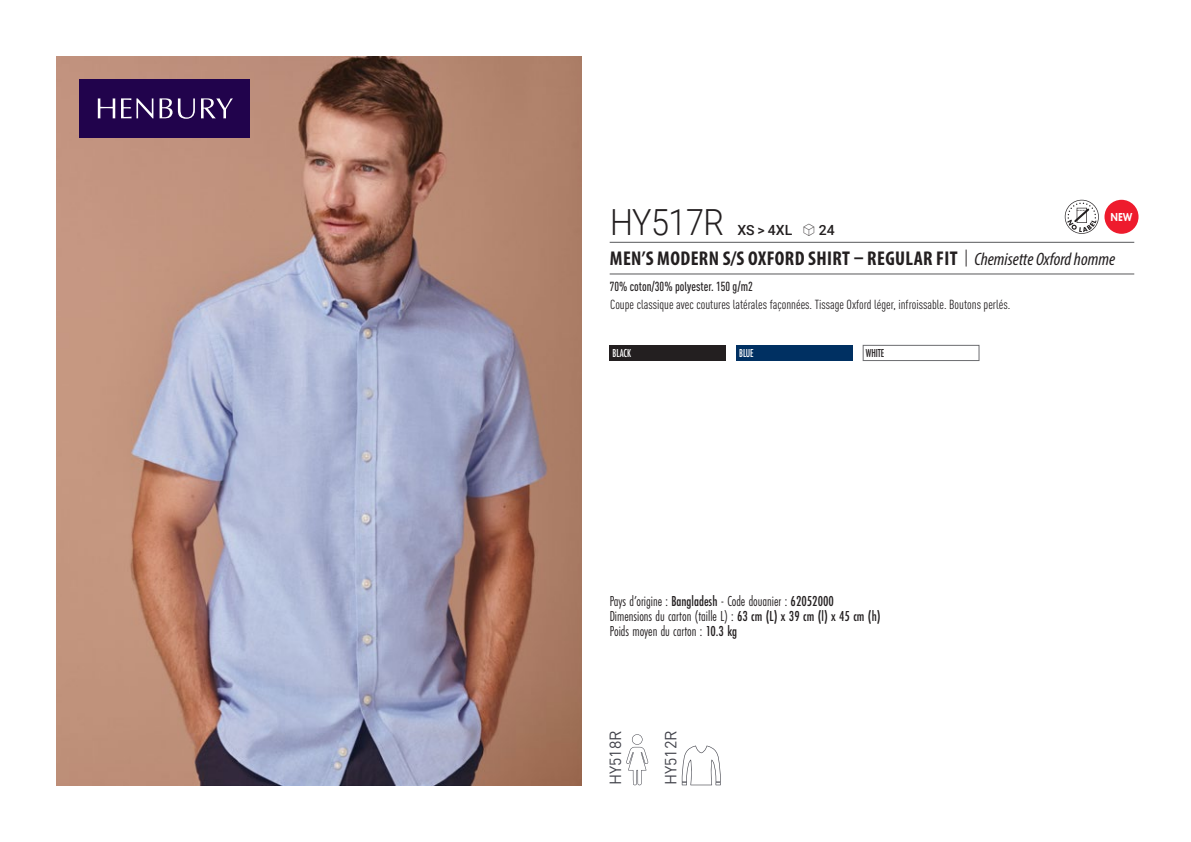
<style>
.page{position:relative;width:1191px;height:842px;background:#fff}
.page>*{position:absolute;margin:0;border:0;box-sizing:border-box;transform-origin:0 0}
.t1{font:300 36px "Roboto";letter-spacing:-.015em;color:#231f20;scale:.9 1}
.t2{font:700 condensed 20px "Myriad Pro";letter-spacing:.02em;color:#231f20}
.t3{font:16px "DIN Pro";color:#43444c}
.t4{font:15px "Futura PT Cond";color:#231f20;scale:.95 1}
.t5{font:500 14px "Roboto";letter-spacing:.005em;color:#231f20}
.t6{font:condensed 13px "DIN Pro";color:#231f20}
.grammage_2020{font:500 condensed 13px "DIN Pro";color:#231f20;scale:.95 1}
.Coloris_nuancier_bla{font:500 12px "Futura PT Cond";letter-spacing:-.01em;color:#fff;scale:.9 1}
.Coloris_nuancier{font:500 12px "Futura PT Cond";letter-spacing:-.01em;color:#231f20;scale:.9 1}
.nuancier_bloc_packsh{font:800 12px "Futura PT";color:#fff;scale:.8 1}
.s1{font-family:"Linotype Shapeshifter";font-weight:400;font-size:16px}
.s2{font-family:"Roboto Condensed";font-weight:300;font-stretch:normal}
.s3{font-family:"Myriad Variable Concept";font-weight:400;font-style:italic;font-stretch:normal;font-size:18px}
.s4{font-weight:500}
</style>
<div class="page">
<img style="left:57px;top:57px;width:524px;height:728px">
<div style="left:79px;top:79px;width:170px;height:59px;background:#21034c"></div>
<svg style="left:98px;top:98px;width:17px;height:20px"></svg>
<svg style="left:121px;top:98px;width:32px;height:20px"></svg>
<svg style="left:160px;top:98px;width:12px;height:20px"></svg>
<svg style="left:178px;top:98px;width:17px;height:21px"></svg>
<svg style="left:201px;top:98px;width:32px;height:20px"></svg>
<div style="left:609px;top:345px;width:117px;height:16px;background:#231f20"></div>
<div style="left:736px;top:345px;width:116px;height:16px;background:#003062"></div>
<div style="left:863px;top:345px;width:116px;height:16px;background:#fff;border:1px solid #6c6d70"></div>
<svg style="left:626px;top:734px;width:22px;height:51px"></svg>
<svg style="left:682px;top:745px;width:38px;height:40px"></svg>
<svg style="left:1064px;top:200px;width:34px;height:34px"></svg>
<div style="left:1104px;top:200px;width:34px;height:34px;background:#ee1b2d;border-radius:50%"></div>
<hr style="left:609px;top:242px;width:525px;height:1px;background:#57585a">
<hr style="left:609px;top:274px;width:525px;height:1px;background:#57585a">
<p class="t1" style="left:610px;top:197px;width:128px">HY517R</p>
<p class="nuancier_bloc_packsh" style="left:1110px;top:210px;width:29px">NEW</p>
<p class="t5" style="left:737px;top:220px;width:99px">XS &gt; 4XL <span class="s1">S</span> 24</p>
<p class="t2" style="left:610px;top:246px;width:507px">MEN’S MODERN S/S OXFORD SHIRT – REGULAR FIT <span class="s2">|</span> <span class="s3">Chemisette Oxford homme</span></p>
<p class="grammage_2020" style="left:609px;top:277px;width:152px">70% coton/30% polyester. 150 g/m2</p>
<p class="t6" style="left:610px;top:295px;width:401px">Coupe classique avec coutures latérales façonnées. Tissage Oxford léger, infroissable. Boutons perlés.</p>
<p class="Coloris_nuancier_bla" style="left:612px;top:346px;width:22px">BLACK</p>
<p class="Coloris_nuancier_bla" style="left:739px;top:346px;width:18px">BLUE</p>
<p class="Coloris_nuancier" style="left:866px;top:346px;width:22px">WHITE</p>
<p class="t4" style="left:609px;top:592px;width:237px">Pays d’origine : <span class="s4">Bangladesh</span> - Code douanier : <span class="s4">62052000</span></p>
<p class="t4" style="left:609px;top:607px;width:287px">Dimensions du carton (taille L) : <span class="s4">63 cm (L) x 39 cm (l) x 45 cm (h)</span></p>
<p class="t4" style="left:609px;top:622px;width:136px">Poids moyen du carton : <span class="s4">10.3 kg</span></p>
<p class="t3" style="left:602px;top:785px;width:56px;rotate:-90deg">HY518R</p>
<p class="t3" style="left:658px;top:785px;width:56px;rotate:-90deg">HY512R</p>
</div>
